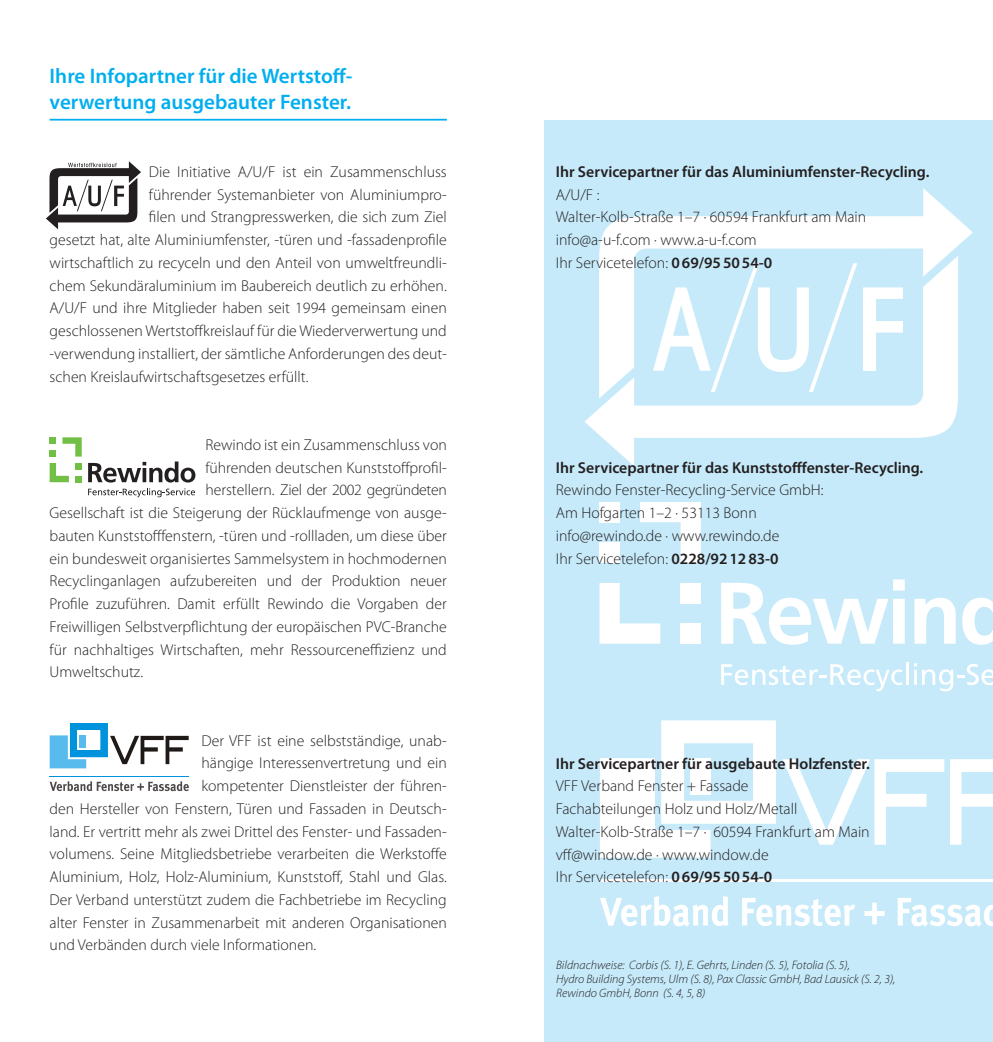
<style>
.page{position:relative;width:993px;height:1042px;background:#fff}
.page>*{position:absolute;margin:0;border:0;box-sizing:border-box;transform-origin:0 0}
.t1{font:600 21px/25.2px "Myriad Pro";color:#00aeef}
.t2{font:300 15.75px/22.8px "Myriad Pro";color:#231f20}
.t3{font:600 15.75px "Myriad Pro";color:#231f20}
.t4{font:300 15.75px "Myriad Pro";letter-spacing:-.02em;color:#231f20}
.t5{font:italic 300 12.25px/14px "Myriad Pro";color:#231f20}
.s1{font-weight:600}
</style>
<div class="page">
<div style="left:544px;top:121px;width:448px;height:921px;background:#c6eafa"></div>
<svg style="left:600px;top:720px;width:175px;height:137px"></svg>
<div style="left:690px;top:758px;width:20px;height:36px;background:#fff"></div>
<hr style="left:599px;top:879px;width:393px;height:3px;background:#fff">
<svg style="left:600px;top:896px;width:128px;height:30px"></svg>
<svg style="left:742px;top:898px;width:113px;height:28px"></svg>
<svg style="left:864px;top:902px;width:20px;height:22px"></svg>
<svg style="left:897px;top:898px;width:95px;height:28px"></svg>
<svg style="left:782px;top:759px;width:210px;height:85px"></svg>
<svg style="left:584px;top:188px;width:388px;height:278px"></svg>
<svg style="left:652px;top:287px;width:250px;height:85px"></svg>
<hr style="left:50px;top:119px;width:396px;height:2px;background:#00aeef">
<svg style="left:599px;top:583px;width:61px;height:61px"></svg>
<svg style="left:640px;top:502px;width:60px;height:61px"></svg>
<div style="left:599px;top:502px;width:20px;height:20px;background:#fff"></div>
<div style="left:599px;top:542px;width:20px;height:21px;background:#fff"></div>
<div style="left:680px;top:583px;width:20px;height:20px;background:#fff"></div>
<div style="left:680px;top:623px;width:20px;height:21px;background:#fff"></div>
<svg style="left:721px;top:664px;width:181px;height:27px"></svg>
<hr style="left:905px;top:663px;width:3px;height:22px;background:#fff">
<svg style="left:914px;top:663px;width:78px;height:28px"></svg>
<svg style="left:721px;top:579px;width:183px;height:66px"></svg>
<svg style="left:914px;top:598px;width:41px;height:46px"></svg>
<svg style="left:962px;top:597px;width:30px;height:48px"></svg>
<svg style="left:46px;top:161px;width:95px;height:68px"></svg>
<svg style="left:50px;top:463px;width:19px;height:19px"></svg>
<svg style="left:62px;top:437px;width:20px;height:19px"></svg>
<div style="left:50px;top:437px;width:6px;height:7px;background:#71bf44"></div>
<svg style="left:50px;top:450px;width:6px;height:6px"></svg>
<div style="left:75px;top:463px;width:7px;height:6px;background:#71bf44"></div>
<div style="left:75px;top:476px;width:7px;height:6px;background:#71bf44"></div>
<svg style="left:88px;top:488px;width:107px;height:9px"></svg>
<svg style="left:88px;top:461px;width:107px;height:21px"></svg>
<hr style="left:50px;top:775px;width:139px;height:1px;background:#0093dd">
<svg style="left:50px;top:781px;width:139px;height:10px"></svg>
<svg style="left:50px;top:723px;width:139px;height:45px"></svg>
<h1 class="t1" style="left:50px;top:63px;width:304px">Ihre Infopartner für die Wertstoff&shy;verwertung ausgebauter Fenster.</h1>
<p class="t2" style="left:149px;top:160px;width:299px">Die Initiative A/U/F ist ein Zusammenschluss</p>
<p class="t2" style="left:149px;top:183px;width:299px">führender Systemanbieter von Aluminiumpro-</p>
<p class="t2" style="left:149px;top:206px;width:299px">filen und Strangpresswerken, die sich zum Ziel</p>
<p class="t2" style="left:50px;top:228px;width:398px">gesetzt hat, alte Aluminiumfenster, -türen und -fassadenprofile</p>
<p class="t2" style="left:50px;top:251px;width:398px">wirtschaftlich zu recyceln und den Anteil von umweltfreundli-</p>
<p class="t2" style="left:50px;top:274px;width:398px">chem Sekundäraluminium im Baubereich deutlich zu erhöhen.</p>
<p class="t2" style="left:50px;top:297px;width:398px">A/U/F und ihre Mitglieder haben seit 1994 gemeinsam einen</p>
<p class="t2" style="left:50px;top:319px;width:398px">geschlossenen Wertstoffkreislauf für die Wiederverwertung und</p>
<p class="t2" style="left:50px;top:342px;width:398px">-verwendung installiert, der sämtliche Anforderungen des deut-</p>
<p class="t2" style="left:50px;top:365px;width:260px">schen Kreislaufwirtschaftsgesetzes erfüllt.</p>
<p class="t2" style="left:205px;top:433px;width:243px">Rewindo ist ein Zusammenschluss von</p>
<p class="t2" style="left:205px;top:456px;width:243px">führenden deutschen Kunststoffprofil-</p>
<p class="t4" style="left:205px;top:481px;width:243px">herstellern. Ziel der 2002 gegründeten</p>
<p class="t2" style="left:50px;top:501px;width:398px">Gesellschaft ist die Steigerung der Rücklaufmenge von ausge-</p>
<p class="t2" style="left:50px;top:524px;width:398px">bauten Kunststofffenstern, -türen und -rollladen, um diese über</p>
<p class="t2" style="left:50px;top:547px;width:398px">ein bundesweit organisiertes Sammelsystem in hochmodernen</p>
<p class="t2" style="left:50px;top:569px;width:398px">Recyclinganlagen aufzubereiten und der Produktion neuer</p>
<p class="t2" style="left:50px;top:592px;width:398px">Profile zuzuführen. Damit erfüllt Rewindo die Vorgaben der</p>
<p class="t2" style="left:50px;top:615px;width:398px">Freiwilligen Selbstverpflichtung der europäischen PVC-Branche</p>
<p class="t2" style="left:50px;top:638px;width:398px">für nachhaltiges Wirtschaften, mehr Ressourceneffizienz und</p>
<p class="t2" style="left:50px;top:660px;width:95px">Umweltschutz.</p>
<p class="t2" style="left:201px;top:729px;width:247px">Der VFF ist eine selbstständige, unab-</p>
<p class="t2" style="left:201px;top:751px;width:247px">hängige Interessenvertretung und ein</p>
<p class="t2" style="left:201px;top:774px;width:247px">kompetenter Dienstleister der führen-</p>
<p class="t2" style="left:50px;top:797px;width:398px">den Hersteller von Fenstern, Türen und Fassaden in Deutsch-</p>
<p class="t2" style="left:50px;top:820px;width:398px">land. Er vertritt mehr als zwei Drittel des Fenster- und Fassaden-</p>
<p class="t2" style="left:50px;top:842px;width:398px">volumens. Seine Mitgliedsbetriebe verarbeiten die Werkstoffe</p>
<p class="t2" style="left:50px;top:865px;width:398px">Aluminium, Holz, Holz-Aluminium, Kunststoff, Stahl und Glas.</p>
<p class="t2" style="left:50px;top:888px;width:398px">Der Verband unterstützt zudem die Fachbetriebe im Recycling</p>
<p class="t2" style="left:50px;top:911px;width:398px">alter Fenster in Zusammenarbeit mit anderen Organisationen</p>
<p class="t2" style="left:50px;top:933px;width:268px">und Verbänden durch viele Informationen.</p>
<p class="t3" style="left:555px;top:162px;width:375px">Ihr Servicepartner für das Aluminiumfenster-Recycling.</p>
<p class="t2" style="left:555px;top:183px;width:312px">A/U/F :<br>Walter-Kolb-Straße 1–7 · 60594 Frankfurt am Main info@a-u-f.com · www.a-u-f.com<br>Ihr Servicetelefon: <span class="s1">069/955054-0</span></p>
<p class="t3" style="left:555px;top:457px;width:369px">Ihr Servicepartner für das Kunststofffenster-Recycling.</p>
<p class="t2" style="left:555px;top:479px;width:269px">Rewindo Fenster-Recycling-Service GmbH:<br>Am Hofgarten 1–2 · 53113 Bonn info@rewindo.de · www.rewindo.de<br>Ihr Servicetelefon: <span class="s1">0228/921283-0</span></p>
<p class="t3" style="left:555px;top:753px;width:315px">Ihr Servicepartner für ausgebaute Holzfenster.</p>
<p class="t2" style="left:555px;top:774px;width:315px">VFF Verband Fenster + Fassade<br>Fachabteilungen Holz und Holz/Metall Walter-Kolb-Straße 1–7 · 60594 Frankfurt am Main vff@window.de · www.window.de<br>Ihr Servicetelefon: <span class="s1">069/955054-0</span></p>
<p class="t5" style="left:556px;top:957px;width:341px">Bildnachweise: Corbis (S. 1), E. Gehrts, Linden (S. 5), Fotolia (S. 5),<br>Hydro Building Systems, Ulm (S. 8), Pax Classic GmbH, Bad Lausick (S. 2, 3),<br>Rewindo GmbH, Bonn (S. 4, 5, 8)</p>
</div>
